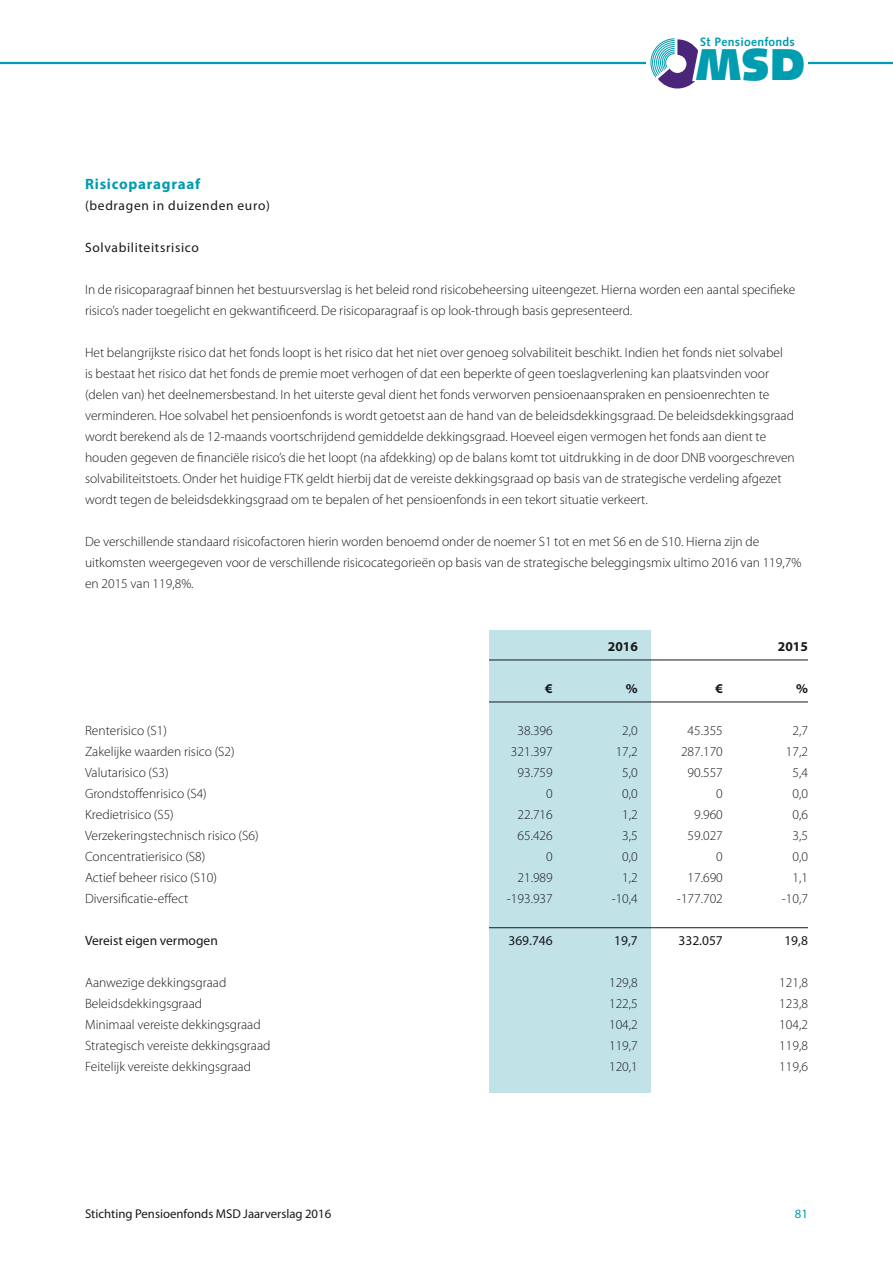
<style>
.page{position:relative;width:893px;height:1263px;background:#fff}
.page>*{position:absolute;margin:0;border:0;box-sizing:border-box;transform-origin:0 0}
.t1{font:900 44.55px "Syntax";color:#009caf}
.t2{font:700 15px "Myriad Pro";letter-spacing:.05em;color:#009caf}
.t3{font:300 13.5px/21px "Myriad Pro";color:#1a171c}
.t4{font:13.5px "Myriad Pro";letter-spacing:.045em;color:#1a171c}
.t5{font:13.5px "Myriad Pro";color:#1a171c}
.t6{font:700 13.5px "Myriad Pro";color:#1a171c}
.t7{font:12.75px "Myriad Pro";color:#1a171c}
.t8{font:12.75px "Myriad Pro";color:#009caf}
.t9{font:700 12.15px "Syntax";letter-spacing:.02em;color:#009caf}
</style>
<div class="page">
<hr style="left:0;top:62px;width:893px;height:2px;background:#009caf">
<div style="left:646px;top:35px;width:162px;height:56px;background:#fff"></div>
<svg style="left:651px;top:38px;width:47px;height:51px"></svg>
<div style="left:489px;top:630px;width:162px;height:462px;background:#c1e3e8"></div>
<hr style="left:489px;top:660px;width:319px;height:1px;background:#1a171c">
<hr style="left:489px;top:702px;width:319px;height:1px;background:#1a171c">
<hr style="left:489px;top:927px;width:319px;height:1px;background:#1a171c">
<p class="t9" style="left:700px;top:35px;width:96px">St Pensioenfonds</p>
<h1 class="t1" style="left:696px;top:38px;width:111px">MSD</h1>
<p class="t2" style="left:85px;top:174px;width:117px">Risicoparagraaf</p>
<p class="t4" style="left:85px;top:197px;width:186px">(bedragen in duizenden euro)</p>
<p class="t4" style="left:85px;top:239px;width:115px">Solvabiliteitsrisico</p>
<p class="t3" style="left:85px;top:279px;width:712px">In de risicoparagraaf binnen het bestuursverslag is het beleid rond risicobeheersing uiteengezet. Hierna worden een aantal specifieke risico’s nader toegelicht en gekwantificeerd. De risicoparagraaf is op look-through basis gepresenteerd.</p>
<p class="t3" style="left:85px;top:342px;width:711px">Het belangrijkste risico dat het fonds loopt is het risico dat het niet over genoeg solvabiliteit beschikt. Indien het fonds niet solvabel<br>is bestaat het risico dat het fonds de premie moet verhogen of dat een beperkte of geen toeslagverlening kan plaatsvinden voor (delen van) het deelnemersbestand. In het uiterste geval dient het fonds verworven pensioenaanspraken en pensioenrechten te verminderen. Hoe solvabel het pensioenfonds is wordt getoetst aan de hand van de beleidsdekkingsgraad. De beleidsdekkingsgraad wordt berekend als de 12-maands voortschrijdend gemiddelde dekkingsgraad. Hoeveel eigen vermogen het fonds aan dient te houden gegeven de financiële risico’s die het loopt (na afdekking) op de balans komt tot uitdrukking in de door DNB voorgeschreven solvabiliteitstoets. Onder het huidige FTK geldt hierbij dat de vereiste dekkingsgraad op basis van de strategische verdeling afgezet wordt tegen de beleidsdekkingsgraad om te bepalen of het pensioenfonds in een tekort situatie verkeert.</p>
<p class="t3" style="left:85px;top:531px;width:718px">De verschillende standaard risicofactoren hierin worden benoemd onder de noemer S1 tot en met S6 en de S10. Hierna zijn de uitkomsten weergegeven voor de verschillende risicocategorieën op basis van de strategische beleggingsmix ultimo 2016 van 119,7% en 2015 van 119,8%.</p>
<p class="t6" style="left:608px;top:638px;width:31px">2016</p>
<p class="t6" style="left:778px;top:638px;width:31px">2015</p>
<p class="t6" style="left:545px;top:680px;width:9px">€</p>
<p class="t6" style="left:626px;top:680px;width:13px">%</p>
<p class="t6" style="left:715px;top:680px;width:9px">€</p>
<p class="t6" style="left:796px;top:680px;width:13px">%</p>
<p class="t3" style="left:85px;top:720px;width:83px">Renterisico (S1)</p>
<p class="t3" style="left:517px;top:720px;width:37px">38.396</p>
<p class="t3" style="left:622px;top:720px;width:17px">2,0</p>
<p class="t3" style="left:688px;top:720px;width:37px">45.355</p>
<p class="t3" style="left:792px;top:720px;width:17px">2,7</p>
<p class="t3" style="left:85px;top:741px;width:151px">Zakelijke waarden risico (S2)</p>
<p class="t3" style="left:511px;top:741px;width:43px">321.397</p>
<p class="t3" style="left:616px;top:741px;width:24px">17,2</p>
<p class="t3" style="left:681px;top:741px;width:43px">287.170</p>
<p class="t3" style="left:786px;top:741px;width:24px">17,2</p>
<p class="t3" style="left:85px;top:762px;width:85px">Valutarisico (S3)</p>
<p class="t3" style="left:517px;top:762px;width:37px">93.759</p>
<p class="t3" style="left:622px;top:762px;width:17px">5,0</p>
<p class="t3" style="left:688px;top:762px;width:37px">90.557</p>
<p class="t3" style="left:792px;top:762px;width:17px">5,4</p>
<p class="t3" style="left:85px;top:783px;width:123px">Grondstoffenrisico (S4)</p>
<p class="t3" style="left:546px;top:783px;width:8px">0</p>
<p class="t3" style="left:622px;top:783px;width:17px">0,0</p>
<p class="t3" style="left:716px;top:783px;width:8px">0</p>
<p class="t3" style="left:792px;top:783px;width:17px">0,0</p>
<p class="t3" style="left:85px;top:804px;width:90px">Kredietrisico (S5)</p>
<p class="t3" style="left:517px;top:804px;width:37px">22.716</p>
<p class="t3" style="left:622px;top:804px;width:17px">1,2</p>
<p class="t3" style="left:694px;top:804px;width:30px">9.960</p>
<p class="t3" style="left:792px;top:804px;width:17px">0,6</p>
<p class="t3" style="left:85px;top:825px;width:175px">Verzekeringstechnisch risico (S6)</p>
<p class="t3" style="left:517px;top:825px;width:37px">65.426</p>
<p class="t3" style="left:622px;top:825px;width:17px">3,5</p>
<p class="t3" style="left:688px;top:825px;width:37px">59.027</p>
<p class="t3" style="left:792px;top:825px;width:17px">3,5</p>
<p class="t3" style="left:85px;top:846px;width:122px">Concentratierisico (S8)</p>
<p class="t3" style="left:546px;top:846px;width:8px">0</p>
<p class="t3" style="left:622px;top:846px;width:17px">0,0</p>
<p class="t3" style="left:716px;top:846px;width:8px">0</p>
<p class="t3" style="left:792px;top:846px;width:17px">0,0</p>
<p class="t3" style="left:85px;top:867px;width:133px">Actief beheer risico (S10)</p>
<p class="t3" style="left:517px;top:867px;width:37px">21.989</p>
<p class="t3" style="left:622px;top:867px;width:17px">1,2</p>
<p class="t3" style="left:688px;top:867px;width:37px">17.690</p>
<p class="t3" style="left:792px;top:867px;width:17px">1,1</p>
<p class="t3" style="left:85px;top:888px;width:105px">Diversificatie-effect</p>
<p class="t3" style="left:507px;top:888px;width:47px">-193.937</p>
<p class="t3" style="left:612px;top:888px;width:28px">-10,4</p>
<p class="t3" style="left:677px;top:888px;width:47px">-177.702</p>
<p class="t3" style="left:782px;top:888px;width:28px">-10,7</p>
<p class="t5" style="left:85px;top:932px;width:134px">Vereist eigen vermogen</p>
<p class="t4" style="left:508px;top:932px;width:46px">369.746</p>
<p class="t4" style="left:614px;top:932px;width:25px">19,7</p>
<p class="t4" style="left:678px;top:932px;width:46px">332.057</p>
<p class="t4" style="left:784px;top:932px;width:25px">19,8</p>
<p class="t3" style="left:85px;top:972px;width:143px">Aanwezige dekkingsgraad</p>
<p class="t3" style="left:609px;top:972px;width:30px">129,8</p>
<p class="t3" style="left:779px;top:972px;width:30px">121,8</p>
<p class="t3" style="left:85px;top:993px;width:119px">Beleidsdekkingsgraad</p>
<p class="t3" style="left:609px;top:993px;width:30px">122,5</p>
<p class="t3" style="left:779px;top:993px;width:30px">123,8</p>
<p class="t3" style="left:85px;top:1014px;width:177px">Minimaal vereiste dekkingsgraad</p>
<p class="t3" style="left:609px;top:1014px;width:30px">104,2</p>
<p class="t3" style="left:779px;top:1014px;width:30px">104,2</p>
<p class="t3" style="left:85px;top:1035px;width:187px">Strategisch vereiste dekkingsgraad</p>
<p class="t3" style="left:609px;top:1035px;width:30px">119,7</p>
<p class="t3" style="left:779px;top:1035px;width:30px">119,8</p>
<p class="t3" style="left:85px;top:1056px;width:167px">Feitelijk vereiste dekkingsgraad</p>
<p class="t3" style="left:609px;top:1056px;width:30px">120,1</p>
<p class="t3" style="left:779px;top:1056px;width:30px">119,6</p>
<p class="t7" style="left:85px;top:1206px;width:248px">Stichting Pensioenfonds MSD Jaarverslag 2016</p>
<p class="t8" style="left:795px;top:1206px;width:15px">81</p>
</div>
